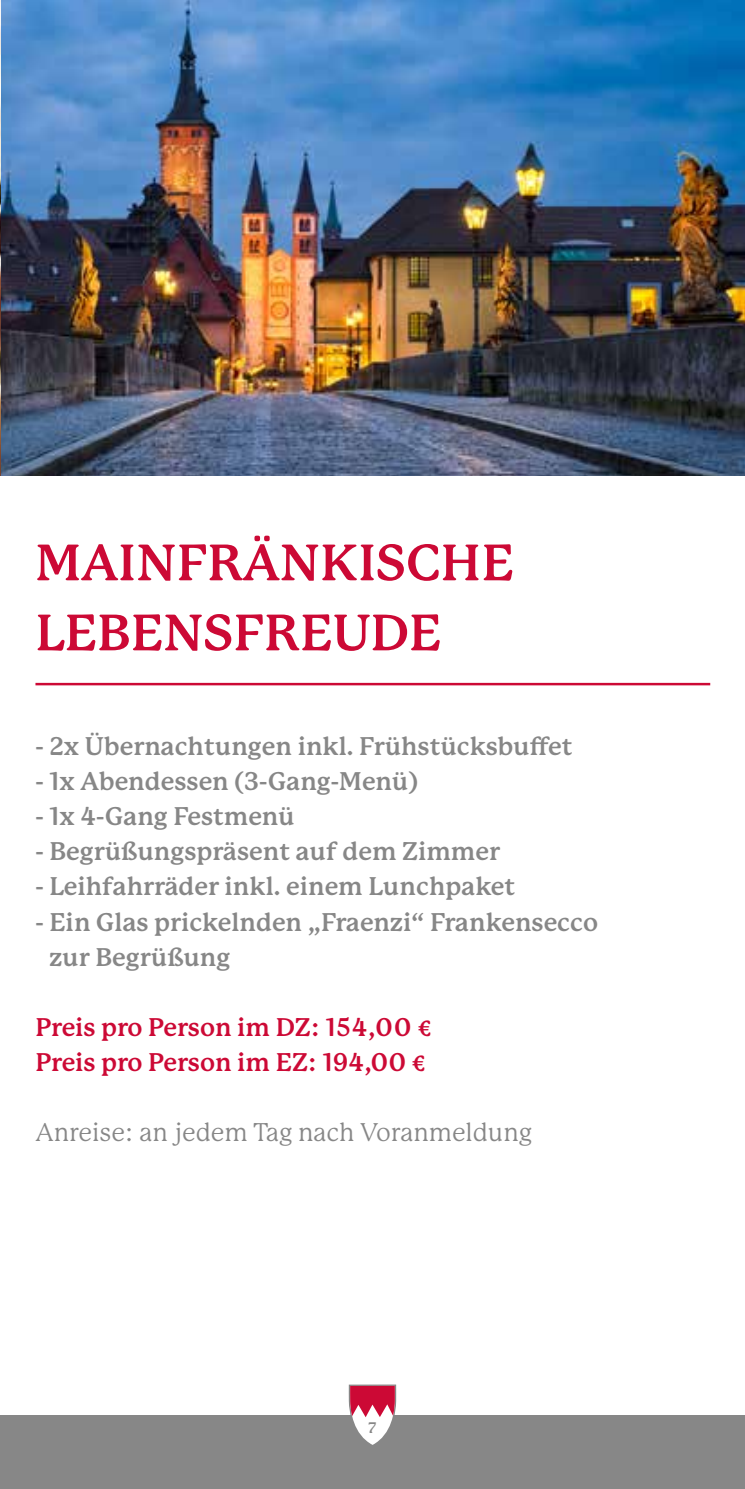
<style>
.page{position:relative;width:745px;height:1489px;background:#fff}
.page>*{position:absolute;margin:0;border:0;box-sizing:border-box;transform-origin:0 0}
.t1{font:700 50px/70px "P22 Mackinac Pro";color:#cc0935}
.t2{font:700 25px/35px "P22 Mackinac Pro";color:#878787}
.t3{font:700 25px/35px "P22 Mackinac Pro";color:#cc0935}
.t4{font:25px "P22 Mackinac Pro";color:#878787}
.t5{font:700 15px "P22 Mackinac Pro";color:#878787}
</style>
<div class="page">
<div style="left:0;top:1415px;width:744px;height:73px;background:#878787"></div>
<svg style="left:348px;top:1384px;width:48px;height:61px"></svg>
<img style="left:0;top:0;width:744px;height:475px">
<hr style="left:35px;top:683px;width:674px;height:2px;background:#cc0935">
<h1 class="t1" style="left:35px;top:528px;width:479px">MAINFRÄNKISCHE<br>LEBENSFREUDE</h1>
<p class="t2" style="left:35px;top:729px;width:538px">- 2x Übernachtungen inkl. Frühstücksbuffet</p>
<p class="t2" style="left:35px;top:764px;width:384px">- 1x Abendessen (3-Gang-Menü)</p>
<p class="t2" style="left:35px;top:799px;width:260px">- 1x 4-Gang Festmenü</p>
<p class="t2" style="left:35px;top:834px;width:465px">- Begrüßungspräsent auf dem Zimmer</p>
<p class="t2" style="left:35px;top:869px;width:481px">- Leihfahrräder inkl. einem Lunchpaket</p>
<p class="t2" style="left:49px;top:904px;width:550px;text-indent:-14px">- Ein Glas prickelnden „Fraenzi“ Frankensecco zur Begrüßung</p>
<p class="t3" style="left:35px;top:1009px;width:398px">Preis pro Person im DZ: 154,00 €<br>Preis pro Person im EZ: 194,00 €</p>
<p class="t4" style="left:35px;top:1117px;width:498px">Anreise: an jedem Tag nach Voranmeldung</p>
<p class="t5" style="left:368px;top:1419px;width:10px">7</p>
</div>
